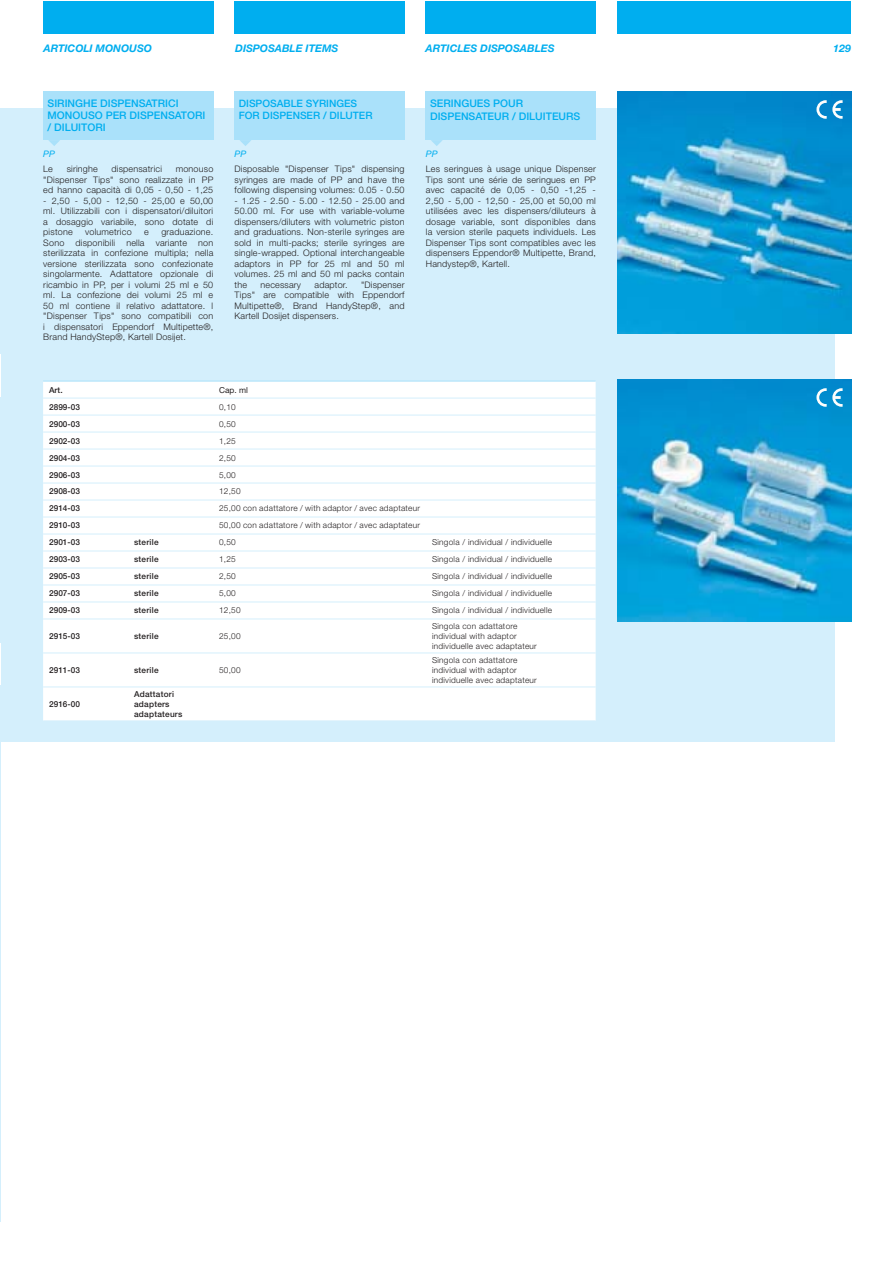
<style>
.page{position:relative;width:893px;height:1263px;background:#fff}
.page>*{position:absolute;margin:0;border:0;box-sizing:border-box;transform-origin:0 0}
.t1{font:500 10.5px/12px "Helvetica Neue LT Std";color:#00aeef}
.t2{font:italic 700 10.5px "Helvetica Neue LT Std";color:#00aeef}
.t3{font:500 10.2px/12.3px "Helvetica Neue LT Std";color:#00aeef}
.t4{font:300 9px/10.5px "Helvetica Neue LT Std";letter-spacing:.02em;color:#231f20;text-align:justify}
.t5{font:italic 9px "Helvetica Neue LT Std";color:#00aeef}
.t6{font:300 8.25px/9.9px "Helvetica Neue LT Std";letter-spacing:.03em;color:#231f20}
.t7{font:500 8.25px/9.9px "Helvetica Neue LT Std";letter-spacing:.03em;color:#231f20}
.t8{font:8.25px "Helvetica Neue LT Std";color:#231f20}
</style>
<div class="page">
<hr style="left:0;top:108px;width:1px;height:246px;background:#d4effc">
<hr style="left:0;top:397px;width:1px;height:246px;background:#d4effc">
<hr style="left:0;top:685px;width:1px;height:536px;background:#d4effc">
<div style="left:1px;top:108px;width:833px;height:634px;background:#d4effc"></div>
<div style="left:617px;top:1px;width:234px;height:33px;background:#00aeef"></div>
<div style="left:44px;top:1px;width:169px;height:33px;background:#00aeef"></div>
<div style="left:234px;top:1px;width:170px;height:33px;background:#00aeef"></div>
<div style="left:425px;top:1px;width:170px;height:33px;background:#00aeef"></div>
<img style="left:617px;top:91px;width:234px;height:242px">
<img style="left:617px;top:380px;width:234px;height:241px">
<svg style="left:48px;top:140px;width:12px;height:6px"></svg>
<svg style="left:240px;top:140px;width:11px;height:6px"></svg>
<svg style="left:431px;top:140px;width:12px;height:6px"></svg>
<div style="left:43px;top:382px;width:552px;height:339px;background:#fff"></div>
<hr style="left:43px;top:398px;width:552px;height:1px;background:#d4effc">
<hr style="left:43px;top:381px;width:552px;height:1px;background:#aae1fa">
<hr style="left:43px;top:415px;width:552px;height:1px;background:#d4effc">
<hr style="left:43px;top:432px;width:552px;height:1px;background:#d4effc">
<hr style="left:43px;top:449px;width:552px;height:1px;background:#d4effc">
<hr style="left:43px;top:466px;width:552px;height:1px;background:#d4effc">
<hr style="left:43px;top:483px;width:552px;height:1px;background:#d4effc">
<hr style="left:43px;top:500px;width:552px;height:1px;background:#d4effc">
<hr style="left:43px;top:517px;width:552px;height:1px;background:#d4effc">
<hr style="left:43px;top:534px;width:552px;height:1px;background:#d4effc">
<hr style="left:43px;top:551px;width:552px;height:1px;background:#d4effc">
<hr style="left:43px;top:568px;width:552px;height:1px;background:#d4effc">
<hr style="left:43px;top:585px;width:552px;height:1px;background:#d4effc">
<hr style="left:43px;top:602px;width:552px;height:1px;background:#d4effc">
<hr style="left:43px;top:619px;width:552px;height:1px;background:#d4effc">
<hr style="left:43px;top:653px;width:552px;height:1px;background:#d4effc">
<hr style="left:43px;top:687px;width:552px;height:1px;background:#d4effc">
<div style="left:43px;top:91px;width:170px;height:49px;background:#aae1fa"></div>
<div style="left:234px;top:91px;width:170px;height:49px;background:#aae1fa"></div>
<div style="left:426px;top:91px;width:170px;height:49px;background:#aae1fa"></div>
<svg style="left:816px;top:388px;width:10px;height:19px"></svg>
<svg style="left:832px;top:388px;width:10px;height:19px"></svg>
<svg style="left:816px;top:100px;width:10px;height:19px"></svg>
<svg style="left:832px;top:100px;width:10px;height:19px"></svg>
<p class="t2" style="left:44px;top:42px;width:110px">ARTICOLI MONOUSO</p>
<p class="t2" style="left:235px;top:42px;width:105px">DISPOSABLE ITEMS</p>
<p class="t2" style="left:425px;top:42px;width:130px">ARTICLES DISPOSABLES</p>
<p class="t2" style="left:833px;top:42px;width:19px">129</p>
<p class="t1" style="left:48px;top:98px;width:159px">SIRINGHE DISPENSATRICI<br>MONOUSO PER DISPENSATORI / DILUITORI</p>
<p class="t3" style="left:239px;top:98px;width:135px">DISPOSABLE SYRINGES<br>FOR DISPENSER / DILUTER</p>
<p class="t1" style="left:430px;top:98px;width:152px;line-height:12.6px">SERINGUES POUR<br>DISPENSATEUR / DILUITEURS</p>
<p class="t4" style="left:43px;top:165px;width:11px">Le</p>
<p class="t4" style="left:67px;top:165px;width:33px">siringhe</p>
<p class="t4" style="left:111px;top:165px;width:52px">dispensatrici</p>
<p class="t5" style="left:43px;top:150px;width:13px">PP</p>
<p class="t5" style="left:234px;top:150px;width:13px">PP</p>
<p class="t5" style="left:426px;top:150px;width:13px">PP</p>
<p class="t4" style="left:426px;top:165px;width:171px">Les seringues à usage unique Dispenser Tips sont une série de seringues en PP avec capacité de 0,05 - 0,50 -1,25 - 2,50 - 5,00 - 12,50 - 25,00 et 50,00 ml utilisées avec les dispensers/diluteurs à dosage variable, sont disponibles dans la version sterile paquets individuels. Les Dispenser Tips sont compatibles avec les dispensers Eppendor® Multipette, Brand, Handystep®, Kartell.</p>
<p class="t4" style="left:234px;top:165px;width:171px">Disposable "Dispenser Tips" dispensing syringes are made of PP and have the following dispensing volumes: 0.05 - 0.50</p>
<p class="t4" style="left:234px;top:196px;width:171px">- 1.25 - 2.50 - 5.00 - 12.50 - 25.00 and 50.00 ml. For use with variable-volume dispensers/diluters with volumetric piston and graduations. Non-sterile syringes are sold in multi-packs; sterile syringes are single-wrapped. Optional interchangeable adaptors in PP for 25 ml and 50 ml volumes. 25 ml and 50 ml packs contain the</p>
<p class="t4" style="left:43px;top:165px;width:171px;text-indent:132px">monouso "Dispenser Tips" sono realizzate in PP ed hanno capacità di 0,05 - 0,50 - 1,25</p>
<p class="t4" style="left:43px;top:196px;width:171px">- 2,50 - 5,00 - 12,50 - 25,00 e 50,00 ml. Utilizzabili con i dispensatori/diluitori a dosaggio variabile, sono dotate di pistone</p>
<p class="t4" style="left:43px;top:228px;width:171px;text-indent:118px">graduazione.<br>Sono disponibili nella variante non sterilizzata in confezione multipla; nella versione sterilizzata sono confezionate singolarmente. Adattatore opzionale di ricambio in PP, per i volumi 25 ml e 50 ml. La confezione dei volumi 25 ml e 50 ml contiene il relativo adattatore. l "Dispenser Tips" sono compatibili con i dispensatori Eppendorf Multipette®, Brand HandyStep®, Kartell Dosijet.</p>
<p class="t4" style="left:85px;top:228px;width:48px">volumetrico</p>
<p class="t4" style="left:144px;top:228px;width:6px">e</p>
<p class="t4" style="left:234px;top:280px;width:171px;text-indent:126px">"Dispenser Tips" are compatible with Eppendorf Multipette®, Brand HandyStep®, and Kartell Dosijet dispensers.</p>
<p class="t4" style="left:260px;top:280px;width:42px">necessary</p>
<p class="t4" style="left:314px;top:280px;width:35px">adaptor.</p>
<p class="t7" style="left:49px;top:385px;width:15px">Art.</p>
<p class="t8" style="left:219px;top:387px;width:30px">Cap. ml</p>
<p class="t7" style="left:49px;top:402px;width:32px">2899-03</p>
<p class="t6" style="left:219px;top:402px;width:18px">0,10</p>
<p class="t7" style="left:49px;top:419px;width:32px">2900-03</p>
<p class="t6" style="left:219px;top:419px;width:18px">0,50</p>
<p class="t7" style="left:49px;top:436px;width:32px">2902-03</p>
<p class="t6" style="left:219px;top:436px;width:18px">1,25</p>
<p class="t7" style="left:49px;top:453px;width:32px">2904-03</p>
<p class="t6" style="left:219px;top:453px;width:18px">2,50</p>
<p class="t7" style="left:49px;top:470px;width:32px">2906-03</p>
<p class="t6" style="left:219px;top:470px;width:18px">5,00</p>
<p class="t7" style="left:49px;top:487px;width:32px">2908-03</p>
<p class="t6" style="left:219px;top:487px;width:23px">12,50</p>
<p class="t7" style="left:49px;top:504px;width:32px">2914-03</p>
<p class="t6" style="left:219px;top:504px;width:202px">25,00 con adattatore / with adaptor / avec adaptateur</p>
<p class="t7" style="left:49px;top:521px;width:32px">2910-03</p>
<p class="t6" style="left:219px;top:521px;width:202px">50,00 con adattatore / with adaptor / avec adaptateur</p>
<p class="t7" style="left:49px;top:538px;width:32px">2901-03</p>
<p class="t7" style="left:134px;top:538px;width:26px">sterile</p>
<p class="t6" style="left:219px;top:538px;width:18px">0,50</p>
<p class="t6" style="left:432px;top:538px;width:121px">Singola / individual / individuelle</p>
<p class="t7" style="left:49px;top:555px;width:32px">2903-03</p>
<p class="t7" style="left:134px;top:555px;width:26px">sterile</p>
<p class="t6" style="left:219px;top:555px;width:18px">1,25</p>
<p class="t6" style="left:432px;top:555px;width:121px">Singola / individual / individuelle</p>
<p class="t7" style="left:49px;top:572px;width:32px">2905-03</p>
<p class="t7" style="left:134px;top:572px;width:26px">sterile</p>
<p class="t6" style="left:219px;top:572px;width:18px">2,50</p>
<p class="t6" style="left:432px;top:572px;width:121px">Singola / individual / individuelle</p>
<p class="t7" style="left:49px;top:589px;width:32px">2907-03</p>
<p class="t7" style="left:134px;top:589px;width:26px">sterile</p>
<p class="t6" style="left:219px;top:589px;width:18px">5,00</p>
<p class="t6" style="left:432px;top:589px;width:121px">Singola / individual / individuelle</p>
<p class="t7" style="left:49px;top:606px;width:32px">2909-03</p>
<p class="t7" style="left:134px;top:606px;width:26px">sterile</p>
<p class="t6" style="left:219px;top:606px;width:23px">12,50</p>
<p class="t6" style="left:432px;top:606px;width:121px">Singola / individual / individuelle</p>
<p class="t7" style="left:49px;top:632px;width:32px">2915-03</p>
<p class="t7" style="left:134px;top:632px;width:26px">sterile</p>
<p class="t6" style="left:219px;top:632px;width:23px">25,00</p>
<p class="t6" style="left:432px;top:622px;width:106px">Singola con adattatore individual with adaptor individuelle avec adaptateur</p>
<p class="t7" style="left:49px;top:666px;width:32px">2911-03</p>
<p class="t7" style="left:134px;top:666px;width:26px">sterile</p>
<p class="t6" style="left:219px;top:666px;width:23px">50,00</p>
<p class="t6" style="left:432px;top:656px;width:106px">Singola con adattatore individual with adaptor individuelle avec adaptateur</p>
<p class="t7" style="left:49px;top:700px;width:32px">2916-00</p>
<p class="t7" style="left:134px;top:690px;width:50px">Adattatori adapters adaptateurs</p>
</div>
